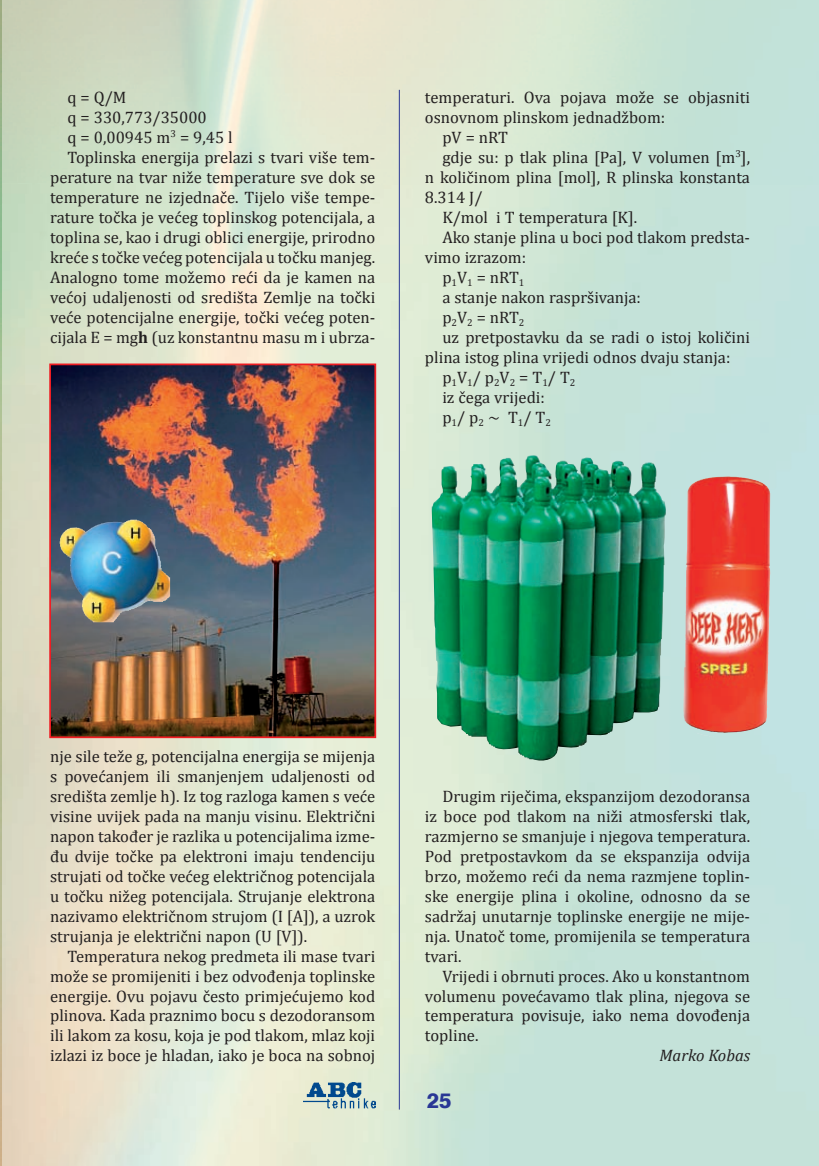
<style>
.page{position:relative;width:819px;height:1166px;background:#fff}
.page>*{position:absolute;margin:0;border:0;box-sizing:border-box;transform-origin:0 0}
.t1{font:800 21px "Swiss 721 BT";color:#293795}
.t2{font:16.62px/19.9px "Cambria";color:#231f20;text-align:justify}
.t3{font:italic 16.62px "Cambria";color:#231f20}
.s1{font-weight:700}
</style>
<div class="page">
<img style="left:379px;top:185px;width:439px;height:491px">
<img style="left:2px;top:183px;width:377px;height:983px">
<img style="left:1px;top:2px;width:1px;height:1163px">
<img style="left:52px;top:366px;width:321px;height:369px">
<div style="left:49px;top:363px;width:327px;height:375px;border:2px solid #ee1d23"></div>
<img style="left:303px;top:1082px;width:72px;height:26px">
<hr style="left:399px;top:90px;width:1px;height:1019px;background:#293795">
<img style="left:431px;top:456px;width:235px;height:306px">
<img style="left:683px;top:477px;width:84px;height:256px">
<img style="left:60px;top:520px;width:110px;height:102px">
<p class="t2" style="left:67px;top:88px;width:60px">q = Q/M</p>
<p class="t2" style="left:67px;top:108px;width:141px">q = 330,773/35000</p>
<p class="t2" style="left:67px;top:128px;width:167px">q = 0,00945 m<sup>3</sup> = 9,45 l</p>
<p class="t2" style="left:67px;top:148px;width:309px">Toplinska energija prelazi s tvari više tem-</p>
<p class="t2" style="left:50px;top:167px;width:326px">perature na tvar niže temperature sve dok se</p>
<p class="t2" style="left:50px;top:187px;width:326px">temperature ne izjednače. Tijelo više tempe-</p>
<p class="t2" style="left:50px;top:207px;width:326px">rature točka je većeg toplinskog potencijala, a</p>
<p class="t2" style="left:50px;top:227px;width:326px">toplina se, kao i drugi oblici energije, prirodno</p>
<p class="t2" style="left:50px;top:247px;width:326px">kreće s točke većeg potencijala u točku manjeg.</p>
<p class="t2" style="left:50px;top:267px;width:326px">Analogno tome možemo reći da je kamen na</p>
<p class="t2" style="left:50px;top:287px;width:326px">većoj udaljenosti od središta Zemlje na točki</p>
<p class="t2" style="left:50px;top:307px;width:326px">veće potencijalne energije, točki većeg poten-</p>
<p class="t2" style="left:50px;top:327px;width:326px">cijala E = mg<span class="s1">h</span> (uz konstantnu masu m i ubrza-</p>
<p class="t2" style="left:425px;top:88px;width:326px">temperaturi. Ova pojava može se objasniti</p>
<p class="t2" style="left:425px;top:108px;width:242px">osnovnom plinskom jednadžbom:</p>
<p class="t2" style="left:442px;top:128px;width:67px">pV = nRT</p>
<p class="t2" style="left:442px;top:148px;width:309px">gdje su: p tlak plina [Pa], V volumen [m<sup>3</sup>],</p>
<p class="t2" style="left:425px;top:167px;width:326px">n količinom plina [mol], R plinska konstanta</p>
<p class="t2" style="left:425px;top:187px;width:59px">8.314 J/</p>
<p class="t2" style="left:442px;top:207px;width:196px">K/mol i T temperatura [K].</p>
<p class="t2" style="left:442px;top:227px;width:309px">Ako stanje plina u boci pod tlakom predsta-</p>
<p class="t2" style="left:425px;top:247px;width:103px">vimo izrazom:</p>
<p class="t2" style="left:442px;top:267px;width:84px">p<sub>1</sub>V<sub>1</sub> = nRT<sub>1</sub></p>
<p class="t2" style="left:442px;top:287px;width:200px">a stanje nakon raspršivanja:</p>
<p class="t2" style="left:442px;top:307px;width:84px">p<sub>2</sub>V<sub>2</sub> = nRT<sub>2</sub></p>
<p class="t2" style="left:442px;top:327px;width:309px">uz pretpostavku da se radi o istoj količini</p>
<p class="t2" style="left:425px;top:347px;width:307px">plina istog plina vrijedi odnos dvaju stanja:</p>
<p class="t2" style="left:442px;top:367px;width:135px">p<sub>1</sub>V<sub>1</sub>/ p<sub>2</sub>V<sub>2</sub> = T<sub>1</sub>/ T<sub>2</sub></p>
<p class="t2" style="left:442px;top:387px;width:104px">iz čega vrijedi:</p>
<p class="t2" style="left:442px;top:407px;width:110px">p<sub>1</sub>/ p<sub>2</sub> ~ T<sub>1</sub>/ T<sub>2</sub></p>
<p class="t2" style="left:50px;top:746px;width:326px">nje sile teže g, potencijalna energija se mijenja s povećanjem ili smanjenjem udaljenosti od središta zemlje h). Iz tog razloga kamen s veće visine uvijek pada na manju visinu. Električni napon također je razlika u potencijalima izme&shy;đu dvije točke pa elektroni imaju tendenciju strujati od točke većeg električnog potencijala u točku nižeg potencijala. Strujanje elektrona nazivamo električnom strujom (I [A]), a uzrok strujanja je električni napon (U [V]).</p>
<p class="t2" style="left:50px;top:946px;width:326px;text-indent:17px">Temperatura nekog predmeta ili mase tvari može se promijeniti i bez odvođenja toplinske energije. Ovu pojavu često primjećujemo kod plinova. Kada praznimo bocu s dezodoransom ili lakom za kosu, koja je pod tlakom, mlaz koji izlazi iz boce je hladan, iako je boca na sobnoj</p>
<p class="t2" style="left:425px;top:786px;width:326px;text-indent:17px">Drugim riječima, ekspanzijom dezodoransa iz boce pod tlakom na niži atmosferski tlak, razmjerno se smanjuje i njegova temperatura.<br>Pod pretpostavkom da se ekspanzija odvija brzo, možemo reći da nema razmjene toplin&shy;ske energije plina i okoline, odnosno da se sadržaj unutarnje toplinske energije ne mije&shy;nja. Unatoč tome, promijenila se temperatura tvari.</p>
<p class="t2" style="left:425px;top:965px;width:326px;text-indent:17px">Vrijedi i obrnuti proces. Ako u konstantnom volumenu povećavamo tlak plina, njegova se temperatura povisuje, iako nema dovođenja topline.</p>
<p class="t3" style="left:659px;top:1045px;width:92px">Marko Kobas</p>
<p class="t1" style="left:426px;top:1087px;width:26px">25</p>
</div>
